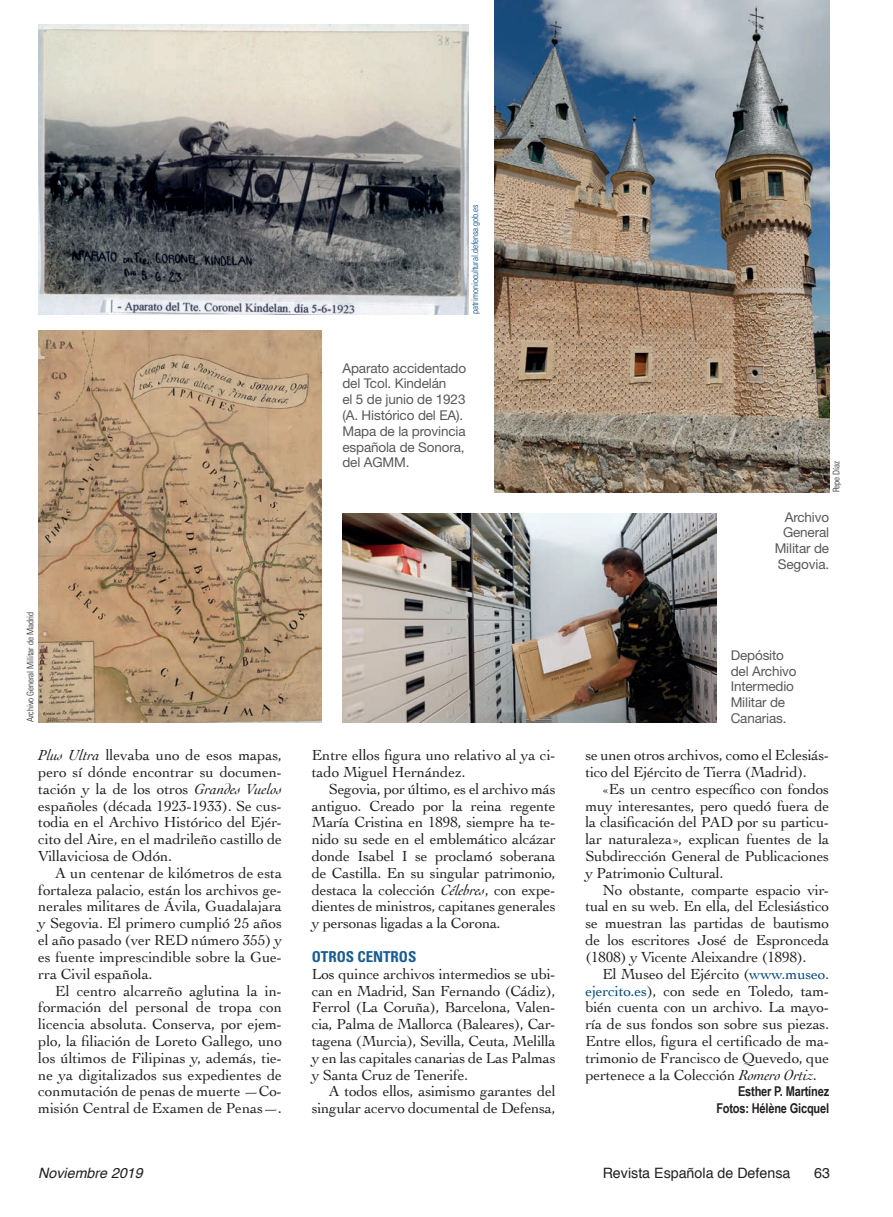
<style>
.page{position:relative;width:893px;height:1217px;background:#fff}
.page>*{position:absolute;margin:0;border:0;box-sizing:border-box;transform-origin:0 0}
.Texto_general{font:15.3px/16.8px "Cochin";letter-spacing:-.015em;color:#231f20;text-align:justify}
.Ladillo{font:700 condensed 15px "Univers";letter-spacing:-.005em;color:#1a5d93}
.t1{font:14.25px "Helvetica";color:#231f20}
.t2{font:italic 14.25px "Helvetica";color:#231f20}
.Pie_de_foto{font:13.5px/15.8px "Helvetica Neue";letter-spacing:-.01em;color:#57585a}
.Firma{font:700 13.5px "Arial Narrow";letter-spacing:-.015em;color:#231f20}
.Crédito_foto{font:300 condensed 9px "Univers";letter-spacing:-.005em;color:#231f20}
.Crédito_foto-2{font:300 condensed 9px "Univers";letter-spacing:-.005em;color:#00467e}
.s1{font-style:italic}
.s2{color:#00467e}
</style>
<div class="page">
<img style="left:342px;top:513px;width:375px;height:209px">
<img style="left:494px;top:0;width:335px;height:492px">
<img style="left:38px;top:24px;width:431px;height:290px">
<img style="left:38px;top:330px;width:283px;height:392px">
<p class="Crédito_foto-2" style="left:469px;top:314px;width:111px;rotate:-90deg">patrimoniocultural.defensa.gob.es</p>
<p class="Pie_de_foto" style="left:342px;top:360px;width:125px">Aparato accidentado del Tcol. Kindelán<br>el 5 de junio de 1923 (A. Histórico del EA).</p>
<p class="Pie_de_foto" style="left:342px;top:423px;width:125px;text-align:justify">Mapa de la provincia española de Sonora, del AGMM.</p>
<p class="Crédito_foto" style="left:25px;top:722px;width:112px;rotate:-90deg">Archivo General Militar de Madrid</p>
<p class="Texto_general" style="left:38px;top:746px;width:245px"><span class="s1">Plus Ultra</span> llevaba uno de esos mapas, pero sí dónde encontrar su documen&shy;tación y la de los otros <span class="s1">Grandes Vuelos </span>españoles (década 1923-1933). Se cus&shy;todia en el Archivo Histórico del Ejér&shy;cito del Aire, en el madrileño castillo de Villaviciosa de Odón.</p>
<p class="Texto_general" style="left:38px;top:863px;width:245px;text-indent:17px">A un centenar de kilómetros de esta fortaleza palacio, están los archivos ge&shy;nerales militares de Ávila, Guadalajara y Segovia. El primero cumplió 25 años el año pasado (ver RED número 355) y es fuente imprescindible sobre la Gue&shy;rra Civil española.</p>
<p class="Texto_general" style="left:38px;top:981px;width:245px;text-indent:17px">El centro alcarreño aglutina la in&shy;formación del personal de tropa con licencia absoluta. Conserva, por ejem&shy;plo, la filiación de Loreto Gallego, uno los últimos de Filipinas y, además, tie&shy;ne ya digitalizados sus expedientes de conmutación de penas de muerte —Co&shy;misión Central de Examen de Penas—.</p>
<p class="Texto_general" style="left:312px;top:746px;width:245px">Entre ellos figura uno relativo al ya ci&shy;tado Miguel Hernández.</p>
<p class="Texto_general" style="left:312px;top:779px;width:245px;text-indent:17px">Segovia, por último, es el archivo más antiguo. Creado por la reina regente María Cristina en 1898, siempre ha te&shy;nido su sede en el emblemático alcázar donde Isabel I se proclamó soberana de Castilla. En su singular patrimonio, destaca la colección <span class="s1">Célebres</span>, con expe&shy;dientes de ministros, capitanes generales y personas ligadas a la Corona.</p>
<p class="Ladillo" style="left:312px;top:947px;width:106px">OTROS CENTROS</p>
<p class="Texto_general" style="left:312px;top:964px;width:245px">Los quince archivos intermedios se ubi&shy;can en Madrid, San Fernando (Cádiz), Ferrol (La Coruña), Barcelona, Valen&shy;cia, Palma de Mallorca (Baleares), Car&shy;tagena (Murcia), Sevilla, Ceuta, Melilla y en las capitales canarias de Las Palmas y Santa Cruz de Tenerife.</p>
<p class="Texto_general" style="left:312px;top:1082px;width:245px;text-align:right">A todos ellos, asimismo garantes del singular acervo documental de Defensa,</p>
<p class="Crédito_foto" style="left:831px;top:492px;width:33px;rotate:-90deg">Pepe Díaz</p>
<p class="Pie_de_foto" style="left:775px;top:508px;width:56px;text-align:right">Archivo<br>General<br>Militar de<br>Segovia.</p>
<p class="Pie_de_foto" style="left:731px;top:647px;width:67px">Depósito del Archivo<br>Intermedio<br>Militar de</p>
<p class="Pie_de_foto" style="left:731px;top:710px;width:57px">Canarias.</p>
<p class="Texto_general" style="left:585px;top:746px;width:245px">se unen otros archivos, como el Eclesiás&shy;tico del Ejército de Tierra (Madrid).</p>
<p class="Texto_general" style="left:585px;top:779px;width:245px;text-indent:17px">«Es un centro específico con fondos muy interesantes, pero quedó fuera de la clasificación del PAD por su particu&shy;lar naturaleza», explican fuentes de la Subdirección General de Publicaciones y Patrimonio Cultural.</p>
<p class="Texto_general" style="left:585px;top:880px;width:245px;text-indent:17px">No obstante, comparte espacio vir&shy;tual en su web. En ella, del Eclesiástico se muestran las partidas de bautismo de los escritores José de Espronceda (1808) y Vicente Aleixandre (1898).</p>
<p class="Texto_general" style="left:585px;top:964px;width:245px;text-indent:17px">El Museo del Ejército (<span class="s2">www.museo. ejercito.es</span>), con sede en Toledo, tam&shy;bién cuenta con un archivo. La mayo&shy;ría de sus fondos son sobre sus piezas.<br>Entre ellos, figura el certificado de ma&shy;trimonio de Francisco de Quevedo, que pertenece a la Colección <span class="s1">Romero Ortiz</span>.</p>
<p class="Firma" style="left:738px;top:1081px;width:93px">Esther P. Martínez</p>
<p class="Firma" style="left:716px;top:1097px;width:114px">Fotos: Hélène Gicquel</p>
<p class="t2" style="left:38px;top:1161px;width:106px">Noviembre 2019</p>
<p class="t1" style="left:603px;top:1161px;width:189px">Revista Española de Defensa</p>
<p class="t1" style="left:814px;top:1161px;width:17px">63</p>
</div>
